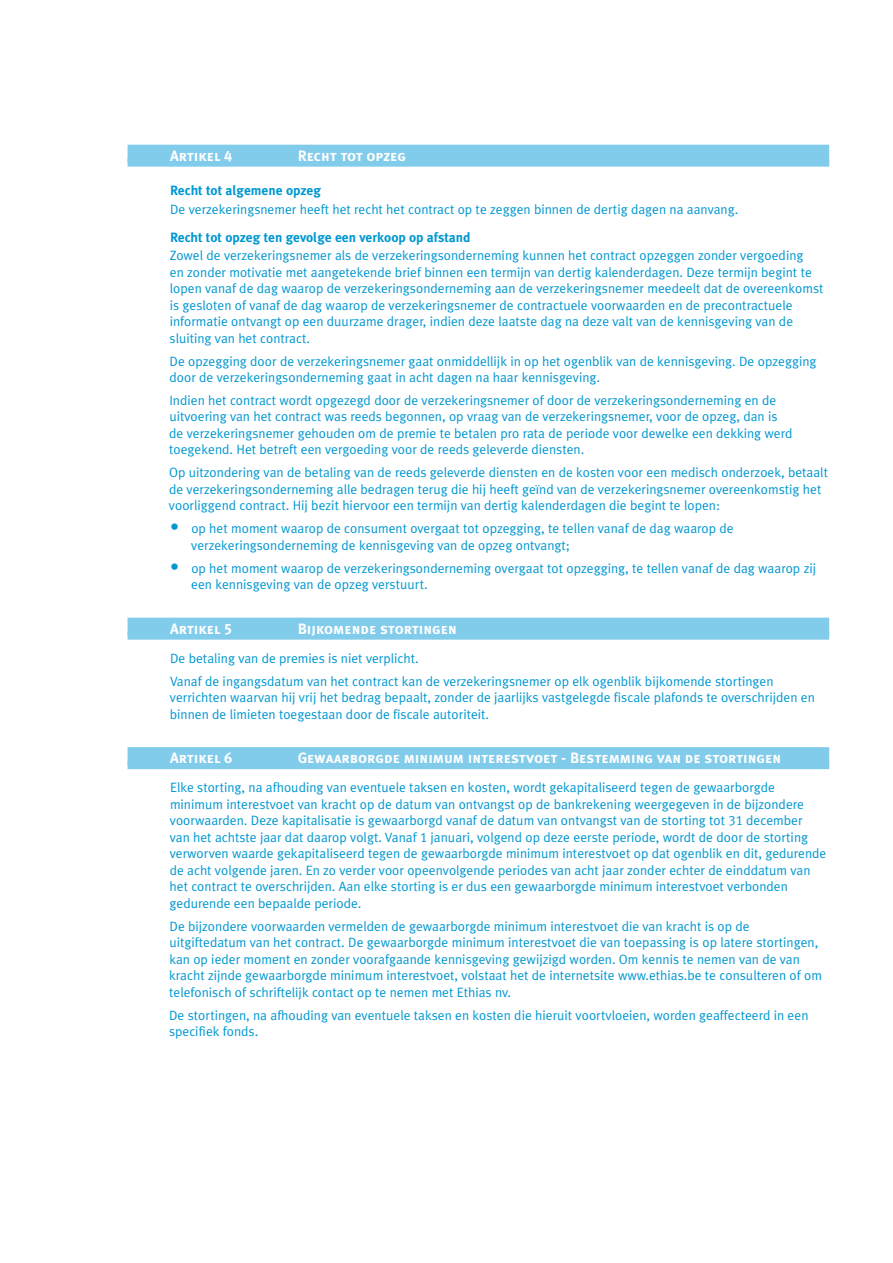
<style>
.page{position:relative;width:893px;height:1263px;background:#fff}
.page>*{position:absolute;margin:0;border:0;box-sizing:border-box;transform-origin:0 0}
.t1{font:15px "Meta Ethias Bold Caps";color:#fff}
.t2{font:13.5px/16.5px "Meta Ethias Normal";color:#0097d1}
.t3{font:700 13.5px "Meta Ethias";color:#0097d1}
.s1{font-size:18px}
</style>
<div class="page">
<div style="left:128px;top:145px;width:701px;height:18px;background:#81cbeb"></div>
<div style="left:128px;top:158px;width:701px;height:9px;background:#81cbeb"></div>
<div style="left:128px;top:618px;width:701px;height:18px;background:#81cbeb"></div>
<div style="left:128px;top:631px;width:701px;height:9px;background:#81cbeb"></div>
<div style="left:128px;top:747px;width:701px;height:18px;background:#81cbeb"></div>
<div style="left:128px;top:761px;width:701px;height:8px;background:#81cbeb"></div>
<p class="t1" style="left:170px;top:147px;width:64px">Artikel 4</p>
<p class="t1" style="left:298px;top:147px;width:110px">Recht tot opzeg</p>
<p class="t3" style="left:170px;top:182px;width:152px">Recht tot algemene opzeg</p>
<p class="t2" style="left:170px;top:200px;width:570px">De verzekeringsnemer heeft het recht het contract op te zeggen binnen de dertig dagen na aanvang.</p>
<p class="t3" style="left:170px;top:229px;width:302px">Recht tot opzeg ten gevolge een verkoop op afstand</p>
<p class="t2" style="left:170px;top:247px;width:655px">Zowel de verzekeringsnemer als de verzekeringsonderneming kunnen het contract opzeggen zonder vergoeding<br>en zonder motivatie met aangetekende brief binnen een termijn van dertig kalenderdagen. Deze termijn begint te lopen vanaf de dag waarop de verzekeringsonderneming aan de verzekeringsnemer meedeelt dat de overeenkomst is gesloten of vanaf de dag waarop de verzekeringsnemer de contractuele voorwaarden en de precontractuele informatie ontvangt op een duurzame drager, indien deze laatste dag na deze valt van de kennisgeving van de sluiting van het contract.</p>
<p class="t2" style="left:169px;top:352px;width:648px">De opzegging door de verzekeringsnemer gaat onmiddellijk in op het ogenblik van de kennisgeving. De opzegging door de verzekeringsonderneming gaat in acht dagen na haar kennisgeving.</p>
<p class="t2" style="left:169px;top:392px;width:625px">Indien het contract wordt opgezegd door de verzekeringsnemer of door de verzekeringsonderneming en de uitvoering van het contract was reeds begonnen, op vraag van de verzekeringsnemer, voor de opzeg, dan is de verzekeringsnemer gehouden om de premie te betalen pro rata de periode voor dewelke een dekking werd toegekend. Het betreft een vergoeding voor de reeds geleverde diensten.</p>
<p class="t2" style="left:169px;top:464px;width:661px">Op uitzondering van de betaling van de reeds geleverde diensten en de kosten voor een medisch onderzoek, betaalt de verzekeringsonderneming alle bedragen terug die hij heeft geïnd van de verzekeringsnemer overeenkomstig het voorliggend contract. Hij bezit hiervoor een termijn van dertig kalenderdagen die begint te lopen:</p>
<p class="t2" style="left:191px;top:520px;width:544px;text-indent:-21px"><span class="s1">•</span> op het moment waarop de consument overgaat tot opzegging, te tellen vanaf de dag waarop de verzekeringsonderneming de kennisgeving van de opzeg ontvangt;</p>
<p class="t2" style="left:191px;top:559px;width:626px;text-indent:-21px"><span class="s1">•</span> op het moment waarop de verzekeringsonderneming overgaat tot opzegging, te tellen vanaf de dag waarop zij een kennisgeving van de opzeg verstuurt.</p>
<p class="t1" style="left:170px;top:620px;width:64px">Artikel 5</p>
<p class="t1" style="left:298px;top:620px;width:161px">Bijkomende stortingen</p>
<p class="t2" style="left:170px;top:646px;width:605px;line-height:23px">De betaling van de premies is niet verplicht.<br>Vanaf de ingangsdatum van het contract kan de verzekeringsnemer op elk ogenblik bijkomende stortingen</p>
<p class="t2" style="left:170px;top:689px;width:646px">verrichten waarvan hij vrij het bedrag bepaalt, zonder de jaarlijks vastgelegde fiscale plafonds te overschrijden en binnen de limieten toegestaan door de fiscale autoriteit.</p>
<p class="t1" style="left:170px;top:749px;width:64px">Artikel 6</p>
<p class="t1" style="left:298px;top:749px;width:485px">Gewaarborgde minimum interestvoet - Bestemming van de stortingen</p>
<p class="t2" style="left:169px;top:779px;width:658px">Elke storting, na afhouding van eventuele taksen en kosten, wordt gekapitaliseerd tegen de gewaarborgde minimum interestvoet van kracht op de datum van ontvangst op de bankrekening weergegeven in de bijzondere voorwaarden. Deze kapitalisatie is gewaarborgd vanaf de datum van ontvangst van de storting tot 31 december<br>van het achtste jaar dat daarop volgt. Vanaf 1 januari, volgend op deze eerste periode, wordt de door de storting verworven waarde gekapitaliseerd tegen de gewaarborgde minimum interestvoet op dat ogenblik en dit, gedurende de acht volgende jaren. En zo verder voor opeenvolgende periodes van acht jaar zonder echter de einddatum van het contract te overschrijden. Aan elke storting is er dus een gewaarborgde minimum interestvoet verbonden gedurende een bepaalde periode.</p>
<p class="t2" style="left:169px;top:917px;width:654px">De bijzondere voorwaarden vermelden de gewaarborgde minimum interestvoet die van kracht is op de uitgiftedatum van het contract. De gewaarborgde minimum interestvoet die van toepassing is op latere stortingen, kan op ieder moment en zonder voorafgaande kennisgeving gewijzigd worden. Om kennis te nemen van de van kracht zijnde gewaarborgde minimum interestvoet, volstaat het de internetsite www.ethias.be te consulteren of om telefonisch of schriftelijk contact op te nemen met Ethias nv.</p>
<p class="t2" style="left:169px;top:1006px;width:641px">De stortingen, na afhouding van eventuele taksen en kosten die hieruit voortvloeien, worden geaffecteerd in een specifiek fonds.</p>
</div>
